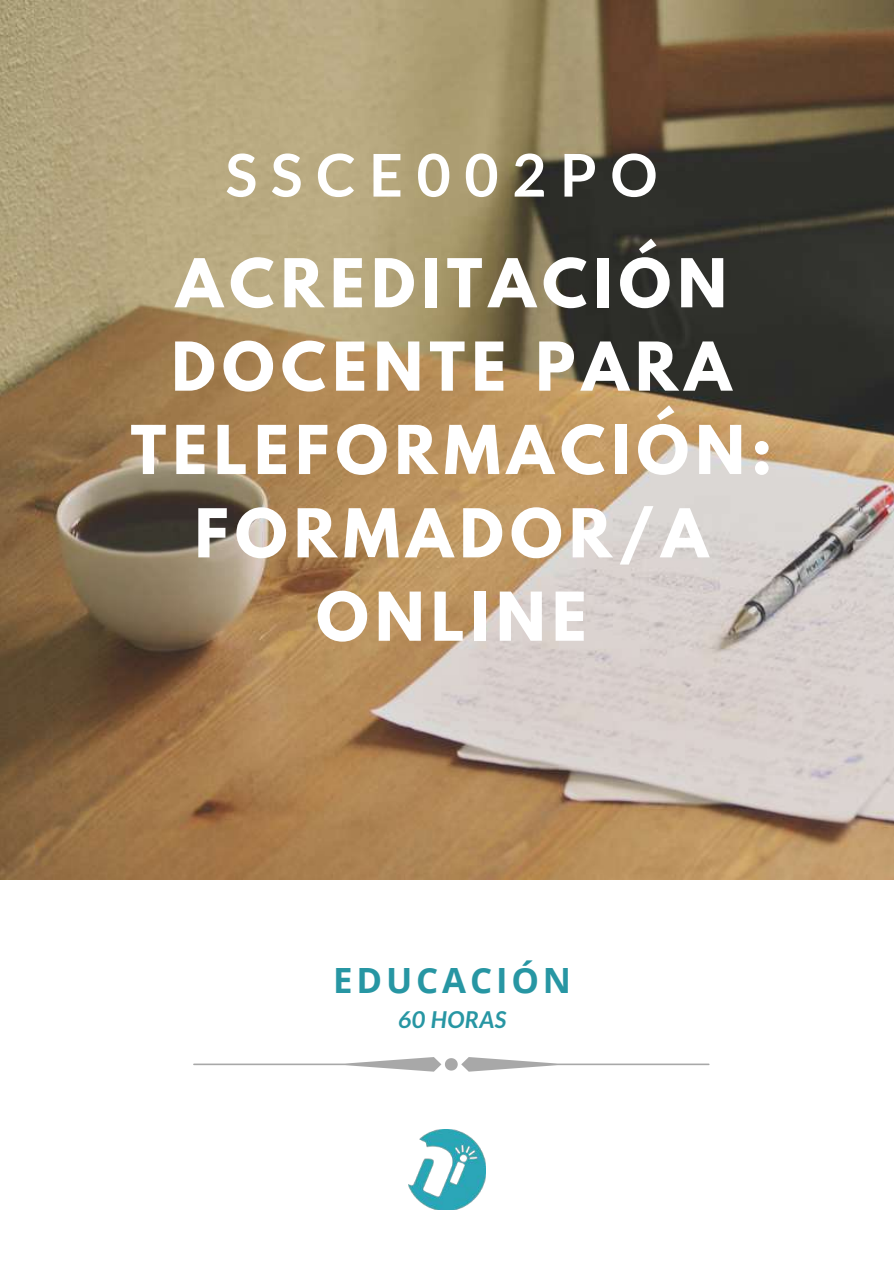
<style>
.page{position:relative;width:894px;height:1264px;background:#fff}
.page>*{position:absolute;margin:0;border:0;box-sizing:border-box;transform-origin:0 0}
.t1{font:700 59.55px/83.2px "League Spartan";letter-spacing:.11em;color:#fff;text-align:center}
.t2{font:700 58.95px "Lato";letter-spacing:.23em;color:#fff}
.t3{font:700 34.8px "Open Sans";letter-spacing:.11em;color:#2796a3}
.t4{font:italic 700 23.25px "Lato";letter-spacing:.02em;color:#2796a3}
</style>
<div class="page">
<img style="left:0;top:0;width:893px;height:879px">
<img style="left:408px;top:1129px;width:77px;height:80px">
<svg style="left:193px;top:1057px;width:516px;height:14px"></svg>
<p class="t2" style="left:225px;top:138px;width:433px">SSCE002PO</p>
<p class="t1" style="left:131px;top:249px;width:643px">ACREDITACIÓN<br>DOCENTE PARA<br>TELEFORMACIÓN:<br>FORMADOR/A<br>ONLINE</p>
<p class="t3" style="left:333px;top:955px;width:239px">EDUCACIÓN</p>
<p class="t4" style="left:398px;top:1005px;width:110px">60 HORAS</p>
</div>
